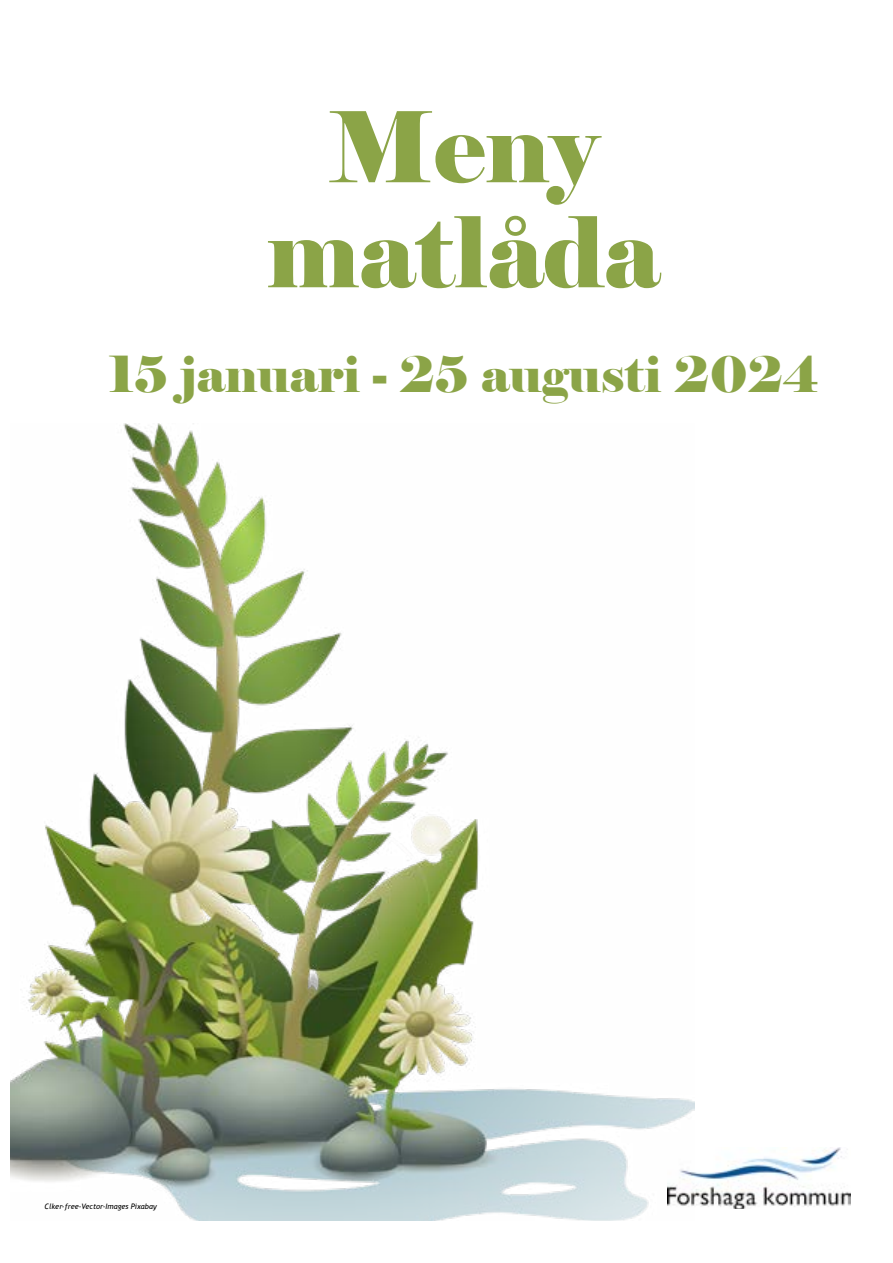
<style>
.page{position:relative;width:893px;height:1263px;background:#fff}
.page>*{position:absolute;margin:0;border:0;box-sizing:border-box;transform-origin:0 0}
.t1{font:97.5px/105px "Elephant";color:#8ba447;text-align:center}
.t2{font:49.5px "Elephant";color:#8ba447}
.t3{font:italic 7.5px "Trebuchet MS";color:#000}
</style>
<div class="page">
<img style="left:694px;top:1147px;width:156px;height:62px">
<img style="left:11px;top:423px;width:683px;height:798px">
<h1 class="t1" style="left:267px;top:97px;width:395px">Meny matlåda</h1>
<h2 class="t2" style="left:109px;top:344px;width:711px">15 januari - 25 augusti 2024</h2>
<p class="t3" style="left:45px;top:1201px;width:114px">Clker-free-Vector-Images Pixabay</p>
</div>
